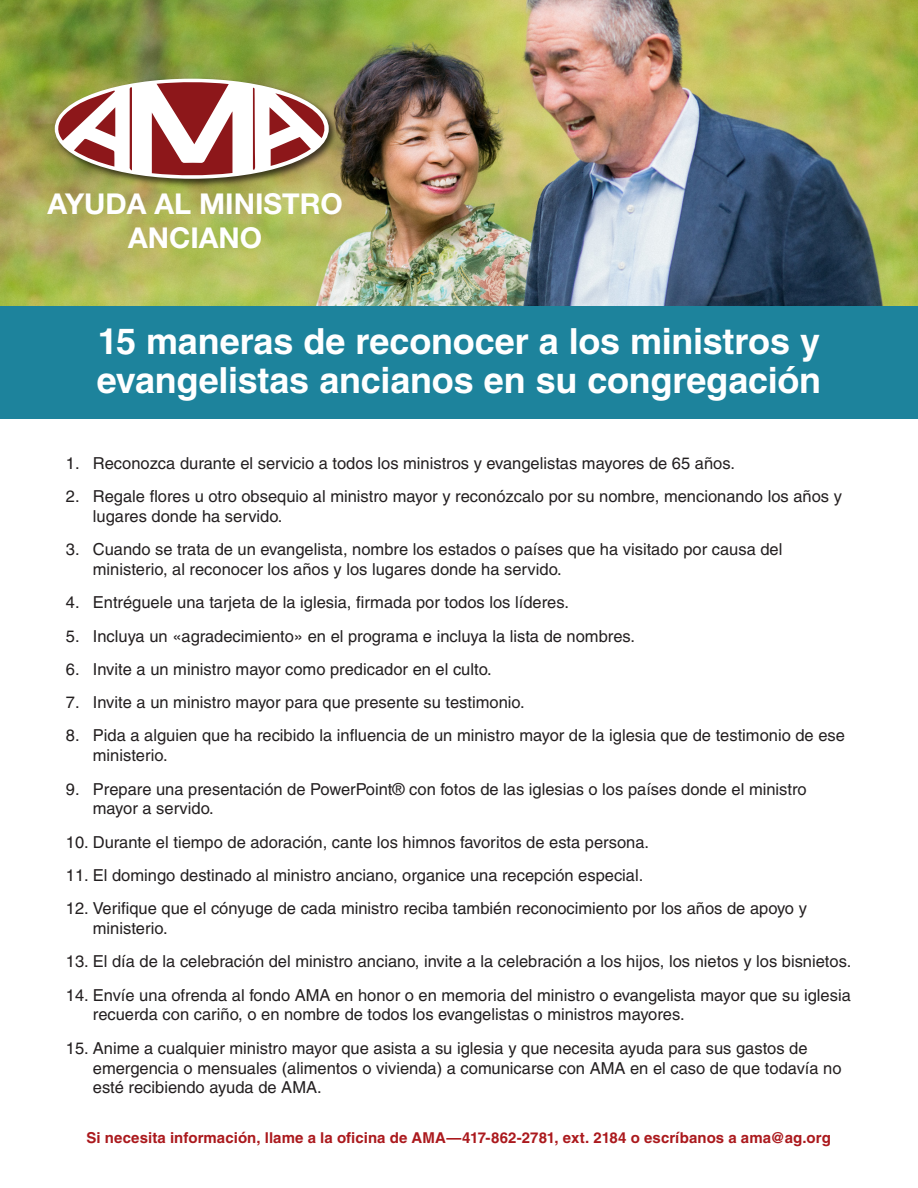
<style>
.page{position:relative;width:918px;height:1188px;background:#fff}
.page>*{position:absolute;margin:0;border:0;box-sizing:border-box;transform-origin:0 0}
.t1{font:700 36px/39px "Helvetica LT Std";letter-spacing:-.005em;color:#fff}
.t2{font:700 28.8px "Helvetica Neue LT Std";color:#fff}
.t3{font:16.5px/19.8px "Helvetica";color:#231f20}
.t4{font:700 15px "Helvetica LT Std";letter-spacing:.005em;color:#ab191d}
</style>
<div class="page">
<img style="left:0;top:0;width:918px;height:306px">
<div style="left:0;top:306px;width:918px;height:113px;background:#1d839c"></div>
<img style="left:50px;top:74px;width:291px;height:117px">
<div style="left:58px;top:82px;width:267px;height:93px;background:#fff;border-radius:50%"></div>
<div style="left:55px;top:79px;width:274px;height:100px;border:7px solid #fff;border-radius:50%"></div>
<svg style="left:152px;top:82px;width:80px;height:94px"></svg>
<svg style="left:270px;top:93px;width:56px;height:73px"></svg>
<svg style="left:56px;top:90px;width:59px;height:77px"></svg>
<svg style="left:129px;top:87px;width:3px;height:83px"></svg>
<svg style="left:253px;top:88px;width:2px;height:82px"></svg>
<p class="t2" style="left:47px;top:186px;width:297px">AYUDA AL MINISTRO</p>
<p class="t2" style="left:128px;top:220px;width:136px">ANCIANO</p>
<p class="t1" style="left:97px;top:321px;width:726px">15 maneras de reconocer a los ministros y evangelistas ancianos en su congregación</p>
<p class="t3" style="left:66px;top:453px;width:671px">1. Reconozca durante el servicio a todos los ministros y evangelistas mayores de 65 años.</p>
<p class="t3" style="left:93px;top:486px;width:751px;text-indent:-27px">2. Regale flores u otro obsequio al ministro mayor y reconózcalo por su nombre, mencionando los años y lugares donde ha servido.</p>
<p class="t3" style="left:93px;top:539px;width:691px;text-indent:-27px">3. Cuando se trata de un evangelista, nombre los estados o países que ha visitado por causa del ministerio, al reconocer los años y los lugares donde ha servido.</p>
<p class="t3" style="left:66px;top:593px;width:505px">4. Entréguele una tarjeta de la iglesia, firmada por todos los líderes.</p>
<p class="t3" style="left:66px;top:626px;width:571px">5. Incluya un «agradecimiento» en el programa e incluya la lista de nombres.</p>
<p class="t3" style="left:66px;top:659px;width:427px">6. Invite a un ministro mayor como predicador en el culto.</p>
<p class="t3" style="left:66px;top:692px;width:460px">7. Invite a un ministro mayor para que presente su testimonio.</p>
<p class="t3" style="left:93px;top:726px;width:754px;text-indent:-27px">8. Pida a alguien que ha recibido la influencia de un ministro mayor de la iglesia que de testimonio de ese ministerio.</p>
<p class="t3" style="left:93px;top:779px;width:715px;text-indent:-27px">9. Prepare una presentación de PowerPoint® con fotos de las iglesias o los países donde el ministro mayor a servido.</p>
<p class="t3" style="left:66px;top:832px;width:585px">10. Durante el tiempo de adoración, cante los himnos favoritos de esta persona.</p>
<p class="t3" style="left:66px;top:865px;width:579px">11. El domingo destinado al ministro anciano, organice una recepción especial.</p>
<p class="t3" style="left:93px;top:899px;width:716px;text-indent:-27px">12. Verifique que el cónyuge de cada ministro reciba también reconocimiento por los años de apoyo y ministerio.</p>
<p class="t3" style="left:66px;top:952px;width:787px">13. El día de la celebración del ministro anciano, invite a la celebración a los hijos, los nietos y los bisnietos.</p>
<p class="t3" style="left:93px;top:985px;width:759px;text-indent:-27px">14. Envíe una ofrenda al fondo AMA en honor o en memoria del ministro o evangelista mayor que su iglesia recuerda con cariño, o en nombre de todos los evangelistas o ministros mayores.</p>
<p class="t3" style="left:93px;top:1038px;width:750px;text-indent:-27px">15. Anime a cualquier ministro mayor que asista a su iglesia y que necesita ayuda para sus gastos de emergencia o mensuales (alimentos o vivienda) a comunicarse con AMA en el caso de que todavía no esté recibiendo ayuda de AMA.</p>
<p class="t4" style="left:86px;top:1128px;width:746px">Si necesita información, llame a la oficina de AMA—417-862-2781, ext. 2184 o escríbanos a ama@ag.org</p>
</div>
